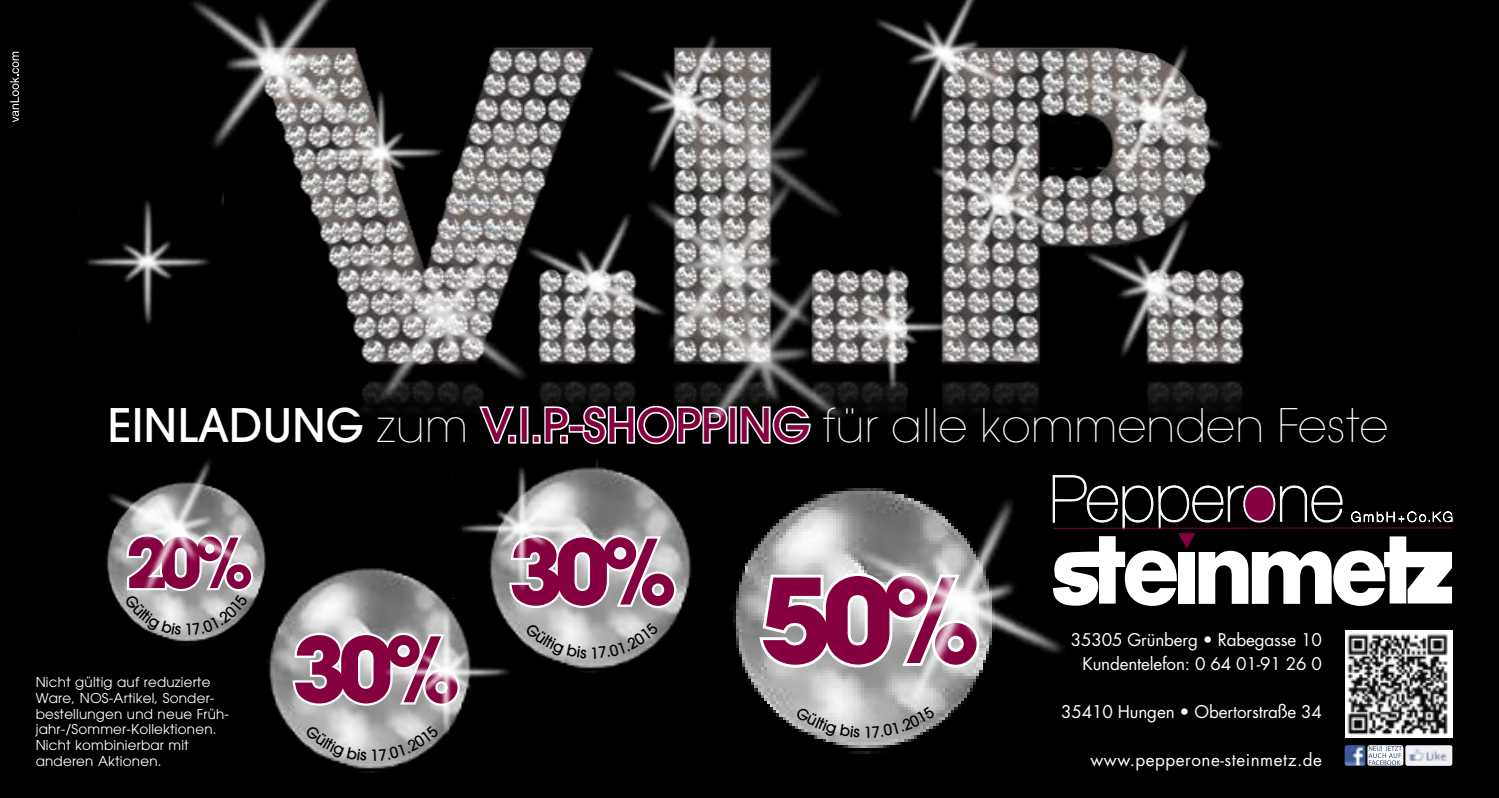
<style>
.page{position:relative;width:1499px;height:798px;background:#fff}
.page>*{position:absolute;margin:0;border:0;box-sizing:border-box;transform-origin:0 0}
.t1{font:700 115.42px "Avant Garde";color:#85003e}
.t2{font:700 89.1px "Avant Garde";color:#85003e}
.t3{font:700 68.17px "Avant Garde";color:#85003e}
.t4{font:200 45.9px "Avant Garde";color:#fff}
.t5{font:17.1px/24.1px "Futura";letter-spacing:-.01em;color:#fff;text-align:right}
.t6{font:17.1px "Futura";letter-spacing:.03em;color:#fff}
.t7{font:13.5px/15.8px "Avant Garde";letter-spacing:.015em;color:#fff}
.s1{font-weight:500}
.s2{font-weight:500;color:#85003e}
</style>
<div class="page">
<div style="left:0;top:0;width:1499px;height:797px;background:#000"></div>
<img style="left:268px;top:568px;width:144px;height:205px">
<img style="left:380px;top:417px;width:213px;height:256px">
<img style="left:593px;top:417px;width:248px;height:328px">
<svg style="left:10px;top:52px;width:5px;height:70px"></svg>
<svg style="left:477px;top:417px;width:40px;height:20px"></svg>
<div style="left:508px;top:434px;width:8px;height:9px;border:3px solid #fff"></div>
<div style="left:520px;top:406px;width:8px;height:37px;border:3px solid #fff"></div>
<div style="left:533px;top:434px;width:8px;height:9px;border:3px solid #fff"></div>
<svg style="left:543px;top:417px;width:28px;height:20px"></svg>
<div style="left:560px;top:434px;width:8px;height:9px;border:3px solid #fff"></div>
<div style="left:569px;top:424px;width:16px;height:8px;border:3px solid #fff"></div>
<svg style="left:581px;top:417px;width:148px;height:28px"></svg>
<div style="left:729px;top:406px;width:8px;height:37px;border:3px solid #fff"></div>
<svg style="left:739px;top:417px;width:73px;height:28px"></svg>
<svg style="left:1133px;top:485px;width:319px;height:120px"></svg>
<img style="left:1345px;top:630px;width:107px;height:107px">
<img style="left:1344px;top:745px;width:21px;height:20px">
<svg style="left:1367px;top:744px;width:36px;height:21px"></svg>
<svg style="left:1368px;top:745px;width:34px;height:19px"></svg>
<img style="left:1405px;top:745px;width:47px;height:20px">
<svg style="left:290px;top:630px;width:87px;height:77px;background:#cbcbcb"></svg>
<svg style="left:522px;top:532px;width:156px;height:78px;background:#d0d0d0"></svg>
<svg style="left:756px;top:569px;width:80px;height:101px;background:#c7c7c7"></svg>
<img style="left:15px;top:0;width:1230px;height:417px">
<img style="left:79px;top:171px;width:144px;height:161px">
<img style="left:453px;top:437px;width:144px;height:161px">
<img style="left:377px;top:581px;width:145px;height:160px">
<img style="left:106px;top:460px;width:185px;height:199px">
<img style="left:836px;top:468px;width:297px;height:286px">
<svg style="left:123px;top:532px;width:132px;height:103px;background:#bcbcbc"></svg>
<svg style="left:305px;top:724px;width:134px;height:36px;background:#aaa"></svg>
<svg style="left:525px;top:622px;width:134px;height:36px;background:#aeaeae"></svg>
<svg style="left:795px;top:706px;width:65px;height:31px;background:#c1c1c1"></svg>
<svg style="left:866px;top:706px;width:69px;height:31px;background:#a1a1a1"></svg>
<h3 class="t4" style="left:108px;top:398px;width:1282px"><span class="s1">EINLADUNG</span> zum <span class="s2">V.I.P.-SHOPPING</span> für alle kommenden Feste</h3>
<h3 class="t3" style="left:126px;top:518px;width:129px">20%</h3>
<p class="t7" style="left:36px;top:674px;width:180px">Nicht gültig auf reduzierte<br>Ware, NOS-Artikel, Sonder-</p>
<p class="t7" style="left:36px;top:705px;width:195px">bestellungen und neue Früh&shy;jahr-/Sommer-Kollektionen.<br>Nicht kombinierbar mit anderen Aktionen.</p>
<h2 class="t2" style="left:292px;top:611px;width:170px">30%</h2>
<h2 class="t2" style="left:509px;top:513px;width:170px">30%</h2>
<h1 class="t1" style="left:760px;top:545px;width:222px">50%</h1>
<p class="t5" style="left:1071px;top:627px;width:253px">35305 Grünberg • Rabegasse 10<br>Kundentelefon: 0 64 01-91 26 0</p>
<p class="t5" style="left:1061px;top:699px;width:262px">35410 Hungen • Obertorstraße 34</p>
<p class="t6" style="left:1090px;top:748px;width:233px">www.pepperone-steinmetz.de</p>
</div>
